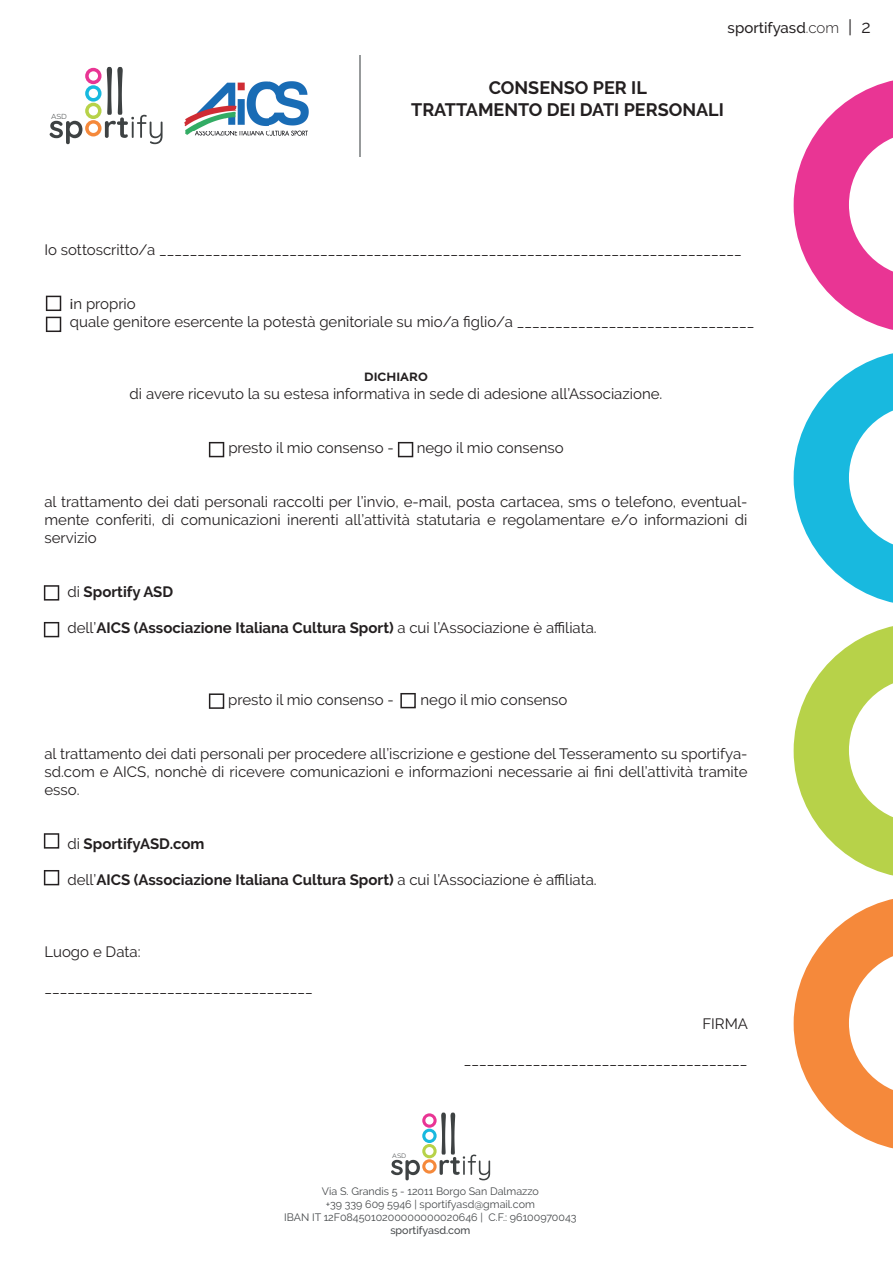
<style>
.page{position:relative;width:893px;height:1263px;background:#fff}
.page>*{position:absolute;margin:0;border:0;box-sizing:border-box;transform-origin:0 0}
.t1{font:700 18px/21.6px "Raleway";color:#231f20;text-align:center}
.t2{font:15px/18px "Raleway";color:#231f20;text-align:justify}
.t3{font:700 15px "Raleway";color:#231f20}
.t4{font:500 15px "Raleway";color:#231f20}
.t5{font:10.65px/12.9px "Raleway";color:#46494b;text-align:center}
.t6{font:500 10.65px "Raleway";color:#46494b}
.t7{font:300 9.3px "Raleway";color:#3e4243}
.t8{font:300 8.25px "Raleway";color:#3e4243}
.s1{font-weight:300}
.s2{font-weight:400;font-size:17.85px}
.s3{font-family:"Myriad Pro"}
.s4{font-weight:400}
</style>
<div class="page">
<svg style="left:46px;top:296px;width:15px;height:15px"></svg>
<svg style="left:46px;top:317px;width:15px;height:15px"></svg>
<svg style="left:209px;top:442px;width:15px;height:15px"></svg>
<svg style="left:209px;top:693px;width:15px;height:16px"></svg>
<svg style="left:44px;top:622px;width:15px;height:15px"></svg>
<svg style="left:44px;top:585px;width:15px;height:15px"></svg>
<svg style="left:44px;top:870px;width:15px;height:15px"></svg>
<svg style="left:44px;top:833px;width:15px;height:16px"></svg>
<svg style="left:398px;top:442px;width:15px;height:15px"></svg>
<svg style="left:400px;top:693px;width:16px;height:15px"></svg>
<svg style="left:50px;top:67px;width:113px;height:77px"></svg>
<svg style="left:794px;top:80px;width:99px;height:250px"></svg>
<svg style="left:794px;top:353px;width:99px;height:250px"></svg>
<svg style="left:794px;top:626px;width:99px;height:250px"></svg>
<svg style="left:794px;top:899px;width:99px;height:250px"></svg>
<img style="left:184px;top:81px;width:125px;height:55px">
<hr style="left:359px;top:55px;width:2px;height:101px;background:#979a9b">
<svg style="left:391px;top:1112px;width:99px;height:68px"></svg>
<p class="t7" style="left:51px;top:110px;width:18px">asd</p>
<p class="t4" style="left:728px;top:19px;width:145px">sportifyasd<span class="s1">.com</span> <span class="s2">| 2</span></p>
<p class="t1" style="left:411px;top:77px;width:314px">CONSENSO PER IL<br>TRATTAMENTO DEI DATI PERSONALI</p>
<p class="t2" style="left:44px;top:241px;width:699px">Io sottoscritto/a ____________________________________________________________________________</p>
<p class="t2" style="left:70px;top:295px;width:686px"><span class="s3">i</span>n proprio<br>quale genitore esercente la potestà genitoriale su mio/a figlio/a _______________________________</p>
<p class="t3" style="left:364px;top:367px;width:65px">dichiaro</p>
<p class="t2" style="left:130px;top:385px;width:534px">di avere ricevuto la su estesa informativa in sede di adesione all’Associazione.</p>
<p class="t2" style="left:228px;top:439px;width:167px">presto il mio consenso -</p>
<p class="t2" style="left:417px;top:439px;width:149px">nego il mio consenso</p>
<p class="t2" style="left:44px;top:493px;width:704px">al trattamento dei dati personali raccolti per l’invio, e-mail, posta cartacea, sms o telefono, eventual&shy;mente conferiti, di comunicazioni inerenti all’attività statutaria e regolamentare e/o informazioni di servizio</p>
<p class="t3" style="left:67px;top:583px;width:107px"><span class="s4">di</span> Sportify ASD</p>
<p class="t3" style="left:67px;top:619px;width:531px"><span class="s4">dell’</span>AICS (Associazione Italiana Cultura Sport) <span class="s4">a cui l’Associazione è affiliata.</span></p>
<p class="t2" style="left:228px;top:691px;width:167px">presto il mio consenso -</p>
<p class="t2" style="left:420px;top:691px;width:148px">nego il mio consenso</p>
<p class="t2" style="left:44px;top:745px;width:705px">al trattamento dei dati personali per procedere all’iscrizione e gestione del Tesseramento su sportifya&shy;sd.com e AICS, nonchè di ricevere comunicazioni e informazioni necessarie ai fini dell’attività tramite esso.</p>
<p class="t3" style="left:67px;top:835px;width:139px"><span class="s4">di</span> SportifyASD.com</p>
<p class="t3" style="left:67px;top:871px;width:531px"><span class="s4">dell’</span>AICS (Associazione Italiana Cultura Sport) <span class="s4">a cui l’Associazione è affiliata.</span></p>
<p class="t2" style="left:44px;top:943px;width:97px">Luogo e Data:</p>
<p class="t2" style="left:44px;top:979px;width:270px">___________________________________</p>
<p class="t2" style="left:702px;top:1015px;width:47px">FIRMA</p>
<p class="t2" style="left:464px;top:1051px;width:285px">_____________________________________</p>
<p class="t8" style="left:392px;top:1151px;width:16px">asd</p>
<p class="t5" style="left:284px;top:1185px;width:294px">Via S. Grandis 5 - 12011 Borgo San Dalmazzo<br>+39 339 609 5946 | sportifyasd@gmail.com<br>IBAN IT 12F0845010200000000020646 | C.F.: 96100970043</p>
<p class="t6" style="left:390px;top:1224px;width:82px">sportifyasd.com</p>
</div>
